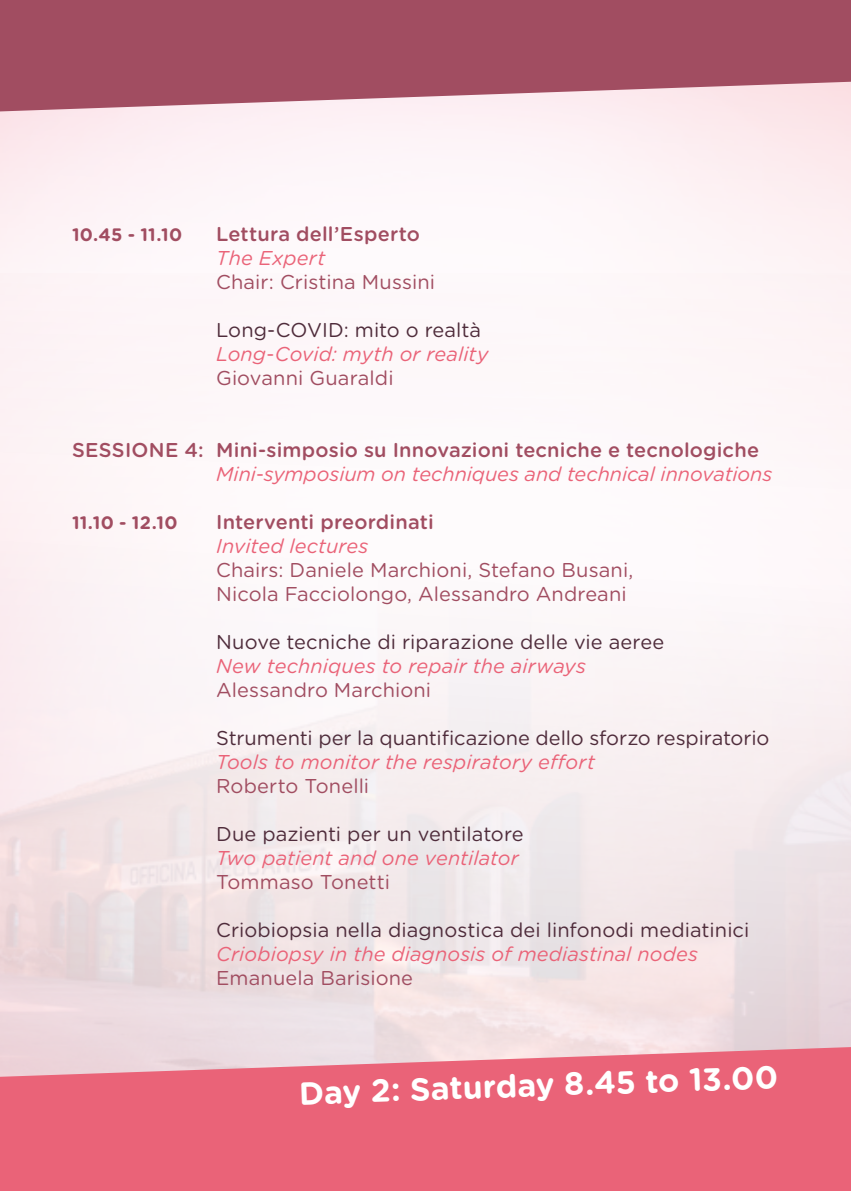
<style>
.page{position:relative;width:851px;height:1191px;background:#fff}
.page>*{position:absolute;margin:0;border:0;box-sizing:border-box;transform-origin:0 0}
.t1{font:700 32px "Gotham Rounded";color:#fff}
.t2{font:italic 20px "Gotham Rounded";color:#ea6378}
.t3{font:20px "Gotham Rounded";color:#4f2c3b}
.t4{font:20px/24px "Gotham Rounded";letter-spacing:.005em;color:#a14d61}
.t5{font:500 20px "Gotham Rounded";letter-spacing:.01em;color:#a14d61}
.t6{font:700 18px "Gotham Rounded";letter-spacing:.015em;color:#a14d61}
</style>
<div class="page">
<svg style="left:0;top:111px;width:1px;height:32px"></svg>
<svg style="left:0;top:0;width:850px;height:111px;background:#ac6173"></svg>
<svg style="left:0;top:1044px;width:850px;height:147px;background:#ea7184"></svg>
<p class="t6" style="left:72px;top:221px;width:112px">10.45 - 11.10</p>
<p class="t5" style="left:216px;top:219px;width:205px">Lettura dell’Esperto</p>
<p class="t2" style="left:216px;top:244px;width:111px">The Expert</p>
<p class="t4" style="left:216px;top:269px;width:220px">Chair: Cristina Mussini</p>
<p class="t3" style="left:216px;top:316px;width:266px">Long-COVID: mito o realtà</p>
<p class="t2" style="left:216px;top:340px;width:274px">Long-Covid: myth or reality</p>
<p class="t4" style="left:216px;top:365px;width:179px">Giovanni Guaraldi</p>
<p class="t5" style="left:72px;top:435px;width:688px">SESSIONE 4: Mini-simposio su Innovazioni tecniche e tecnologiche</p>
<p class="t2" style="left:216px;top:460px;width:557px">Mini-symposium on techniques and technical innovations</p>
<p class="t6" style="left:72px;top:509px;width:107px">11.10 - 12.10</p>
<p class="t5" style="left:216px;top:507px;width:219px">Interventi preordinati</p>
<p class="t2" style="left:216px;top:532px;width:154px">Invited lectures</p>
<p class="t4" style="left:216px;top:557px;width:418px">Chairs: Daniele Marchioni, Stefano Busani,<br>Nicola Facciolongo, Alessandro Andreani</p>
<p class="t3" style="left:216px;top:628px;width:449px">Nuove tecniche di riparazione delle vie aeree</p>
<p class="t2" style="left:216px;top:652px;width:371px">New techniques to repair the airways</p>
<p class="t4" style="left:216px;top:677px;width:216px">Alessandro Marchioni</p>
<p class="t3" style="left:216px;top:724px;width:554px">Strumenti per la quantificazione dello sforzo respiratorio</p>
<p class="t2" style="left:216px;top:748px;width:380px">Tools to monitor the respiratory effort</p>
<p class="t4" style="left:216px;top:773px;width:154px">Roberto Tonelli</p>
<p class="t3" style="left:216px;top:820px;width:309px">Due pazienti per un ventilatore</p>
<p class="t2" style="left:216px;top:844px;width:304px">Two patient and one ventilator</p>
<p class="t4" style="left:216px;top:869px;width:175px">Tommaso Tonetti</p>
<p class="t3" style="left:216px;top:916px;width:534px">Criobiopsia nella diagnostica dei linfonodi mediatinici</p>
<p class="t2" style="left:216px;top:940px;width:483px">Criobiopsy in the diagnosis of mediastinal nodes</p>
<p class="t4" style="left:216px;top:965px;width:198px">Emanuela Barisione</p>
<h1 class="t1" style="left:298px;top:1070px;width:481px;rotate:-2deg">Day 2: Saturday 8.45 to 13.00</h1>
</div>
